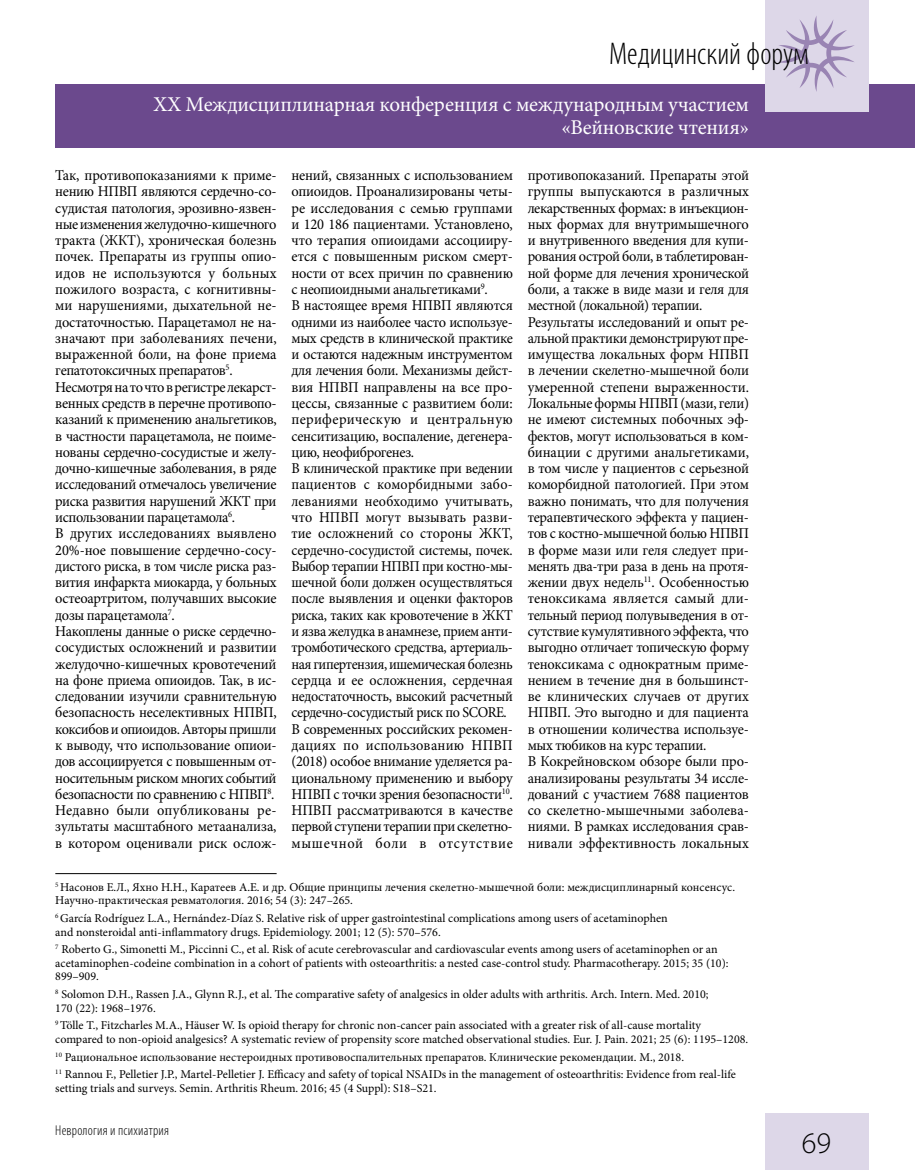
<style>
.page{position:relative;width:915px;height:1170px;background:#fff}
.page>*{position:absolute;margin:0;border:0;box-sizing:border-box;transform-origin:0 0}
.t1{font:300 condensed 31.5px "Myriad Pro";color:#000}
.t2{font:300 30px "Myriad Pro";color:#000}
.t3{font:21px/22.5px "Minion Pro";letter-spacing:-.01em;color:#fff;text-align:right}
.t4{font:15px/16.4px "Minion Pro";letter-spacing:-.015em;color:#000;scale:.96 1}
.t5{font:300 condensed 14.25px "Myriad Pro";letter-spacing:.015em;color:#000}
.t6{font:12px/13.5px "Minion Pro";color:#000}
</style>
<div class="page">
<div style="left:55px;top:84px;width:859px;height:63px;background:#6b498d"></div>
<div style="left:764px;top:1113px;width:103px;height:56px;background:#ddd7e8"></div>
<div style="left:764px;top:0;width:103px;height:111px;background:#ddd7e8"></div>
<svg style="left:779px;top:16px;width:75px;height:76px"></svg>
<hr style="left:55px;top:873px;width:221px;height:1px;background:#000">
<h1 class="t1" style="left:608px;top:35px;width:201px">Медицинский форум</h1>
<h3 class="t3" style="left:153px;top:93px;width:596px">XX Междисциплинарная конференция с международным участием «Вейновские чтения»</h3>
<p class="t4" style="left:55px;top:167px;width:232px">Так, противопоказаниями к приме&shy;нению НПВП являются сердечно-со&shy;судистая патология, эрозивно-язвен&shy;ные изменения желудочно-кишечного тракта (ЖКТ), хроническая болезнь почек. Препараты из группы опио&shy;идов не используются у больных пожилого возраста, с когнитивны&shy;ми нарушениями, дыхательной не&shy;достаточностью. Парацетамол не на&shy;значают при заболеваниях печени, выраженной боли, на фоне приема гепатотоксичных препаратов<sup>5</sup>.<br>Несмотря на то что в регистре лекарст&shy;венных средств в перечне противопо&shy;казаний к применению анальгетиков, в частности парацетамола, не поиме&shy;нованы сердечно-сосудистые и желу&shy;дочно-кишечные заболевания, в ряде исследований отмечалось увеличение риска развития нарушений ЖКТ при использовании парацетамола<sup>6</sup>.<br>В других исследованиях выявлено 20%-ное повышение сердечно-сосу&shy;дистого риска, в том числе риска раз&shy;вития инфаркта миокарда, у больных остеоартритом, получавших высокие дозы парацетамола<sup>7</sup>.<br>Накоплены данные о риске сердечно&shy;сосудистых осложнений и развитии желудочно-кишечных кровотечений на фоне приема опиоидов. Так, в ис&shy;следовании изучили сравнительную безопасность неселективных НПВП, коксибов и опиоидов. Авторы пришли к выводу, что использование опиои&shy;дов ассоциируется с повышенным от&shy;носительным риском многих событий безопасности по сравнению с НПВП<sup>8</sup>.<br>Недавно были опубликованы ре&shy;зультаты масштабного метаанализа, в котором оценивали риск ослож-</p>
<p class="t4" style="left:291px;top:167px;width:232px">нений, связанных с использованием опиоидов. Проанализированы четы&shy;ре исследования с семью группами и 120 186 пациентами. Установлено, что терапия опиоидами ассоцииру&shy;ется с повышенным риском смерт&shy;ности от всех причин по сравнению с неопиоидными анальгетиками<sup>9</sup>.<br>В настоящее время НПВП являются одними из наиболее часто используе&shy;мых средств в клинической практике и остаются надежным инструментом для лечения боли. Механизмы дейст&shy;вия НПВП направлены на все про&shy;цессы, связанные с развитием боли: периферическую и центральную сенситизацию, воспаление, дегенера&shy;цию, неофиброгенез.<br>В клинической практике при ведении пациентов с коморбидными забо&shy;леваниями необходимо учитывать, что НПВП могут вызывать разви&shy;тие осложнений со стороны ЖКТ, сердечно-сосудистой системы, почек.<br>Выбор терапии НПВП при костно-мы&shy;шечной боли должен осуществляться после выявления и оценки факторов риска, таких как кровотечение в ЖКТ и язва желудка в анамнезе, прием анти&shy;тромботического средства, артериаль&shy;ная гипертензия, ишемическая болезнь сердца и ее осложнения, сердечная недостаточность, высокий расчетный сердечно-сосудистый риск по SCORE.<br>В современных российских рекомен&shy;дациях по использованию НПВП (2018) особое внимание уделяется ра&shy;циональному применению и выбору НПВП с точки зрения безопасности<sup>10</sup>.<br>НПВП рассматриваются в качестве первой ступени терапии при скелетно&shy;мышечной боли в отсутствие</p>
<p class="t4" style="left:527px;top:167px;width:232px">противопоказаний. Препараты этой группы выпускаются в различных лекарственных формах: в инъекцион&shy;ных формах для внутримышечного и внутривенного введения для купи&shy;рования острой боли, в таблетирован&shy;ной форме для лечения хронической боли, а также в виде мази и геля для местной (локальной) терапии.<br>Результаты исследований и опыт ре&shy;альной практики демонстрируют пре&shy;имущества локальных форм НПВП в лечении скелетно-мышечной боли умеренной степени выраженности.<br>Локальные формы НПВП (мази, гели) не имеют системных побочных эф&shy;фектов, могут использоваться в ком&shy;бинации с другими анальгетиками, в том числе у пациентов с серьезной коморбидной патологией. При этом важно понимать, что для получения терапевтического эффекта у пациен&shy;тов с костно-мышечной болью НПВП в форме мази или геля следует при&shy;менять два-три раза в день на протя&shy;жении двух недель<sup>11</sup>. Особенностью теноксикама является самый дли&shy;тельный период полувыведения в от&shy;сутствие кумулятивного эффекта, что выгодно отличает топическую форму теноксикама с однократным приме&shy;нением в течение дня в большинст&shy;ве клинических случаев от других НПВП. Это выгодно и для пациента в отношении количества используе&shy;мых тюбиков на курс терапии.<br>В Кокрейновском обзоре были про&shy;анализированы результаты 34 иссле&shy;дований с участием 7688 пациентов со скелетно-мышечными заболева&shy;ниями. В рамках исследования срав&shy;нивали эффективность локальных</p>
<p class="t6" style="left:55px;top:880px;width:681px"><sup>5</sup> Насонов Е.Л., Яхно Н.Н., Каратеев А.Е. и др. Общие принципы лечения скелетно-мышечной боли: междисциплинарный консенсус.<br>Научно-практическая ревматология. 2016; 54 (3): 247–265.</p>
<p class="t6" style="left:55px;top:911px;width:613px"><sup>6</sup> García Rodríguez L.A., Hernández-Díaz S. Relative risk of upper gastrointestinal complications among users of acetaminophen and nonsteroidal anti-inflammatory drugs. Epidemiology. 2001; 12 (5): 570–576.</p>
<p class="t6" style="left:55px;top:942px;width:674px"><sup>7</sup> Roberto G., Simonetti M., Piccinni C., et al. Risk of acute cerebrovascular and cardiovascular events among users of acetaminophen or an acetaminophen-codeine combination in a cohort of patients with osteoarthritis: a nested case-control study. Pharmacotherapy. 2015; 35 (10):<br>899–909.</p>
<p class="t6" style="left:55px;top:987px;width:654px"><sup>8</sup> Solomon D.H., Rassen J.A., Glynn R.J., et al. The comparative safety of analgesics in older adults with arthritis. Arch. Intern. Med. 2010;<br>170 (22): 1968–1976.</p>
<p class="t6" style="left:55px;top:1018px;width:694px"><sup>9</sup> Tölle T., Fitzcharles M.A., Häuser W. Is opioid therapy for chronic non-cancer pain associated with a greater risk of all-cause mortality compared to non-opioid analgesics? A systematic review of propensity score matched observational studies. Eur. J. Pain. 2021; 25 (6): 1195–1208.</p>
<p class="t6" style="left:55px;top:1047px;width:682px;line-height:17.7px"><sup>10</sup> Рациональное использование нестероидных противовоспалительных препаратов. Клинические рекомендации. М., 2018.<br><sup>11</sup> Rannou F., Pelletier J.P., Martel-Pelletier J. Efficacy and safety of topical NSAIDs in the management of osteoarthritis: Evidence from real-life</p>
<p class="t6" style="left:55px;top:1081px;width:382px">setting trials and surveys. Semin. Arthritis Rheum. 2016; 45 (4 Suppl): S18–S21.</p>
<p class="t5" style="left:55px;top:1121px;width:115px">Неврология и психиатрия</p>
<h2 class="t2" style="left:801px;top:1126px;width:31px">69</h2>
</div>
